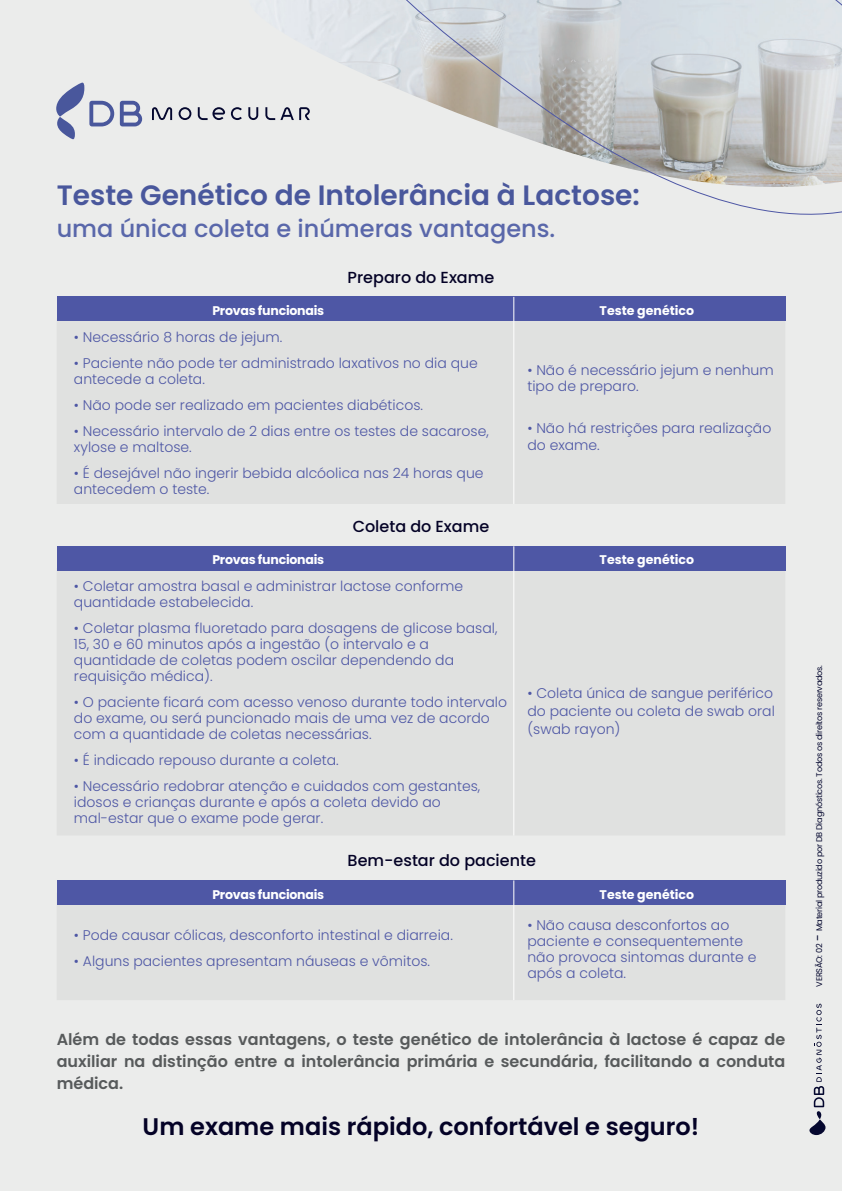
<style>
.page{position:relative;width:842px;height:1191px;background:#ebeceb}
.page>*{position:absolute;margin:0;border:0;box-sizing:border-box;transform-origin:0 0}
.t1{font:600 28px "Poppins";color:#49579c}
.t2{font:600 24px "Poppins";color:#040226}
.t3{font:500 24px "Poppins";color:#5967aa}
.t4{font:600 16px/22px "Poppins";color:#575a5b;text-align:justify}
.t5{font:500 16px "Poppins";color:#040226}
.t6{font:300 14px/16px "Poppins";color:#4e57a5}
.t7{font:700 12.6px "Poppins";letter-spacing:-.02em;color:#fff}
.t8{font:700 12.6px "Poppins";color:#fff}
.t9{font:8.2px "Poppins";letter-spacing:-.03em;color:#05082f}
.s1{font-size:12.4px}
</style>
<div class="page">
<div style="left:57px;top:321px;width:728px;height:183px;background:#e0e1e0"></div>
<svg style="left:120px;top:101px;width:22px;height:25px"></svg>
<svg style="left:179px;top:107px;width:12px;height:13px"></svg>
<svg style="left:231px;top:107px;width:11px;height:13px"></svg>
<svg style="left:152px;top:107px;width:20px;height:13px"></svg>
<svg style="left:198px;top:107px;width:27px;height:13px"></svg>
<svg style="left:56px;top:83px;width:58px;height:56px"></svg>
<div style="left:57px;top:297px;width:728px;height:24px;background:#4e57a5"></div>
<hr style="left:513px;top:297px;width:1px;height:207px;background:#fff">
<div style="left:57px;top:904px;width:728px;height:96px;background:#e0e1e0"></div>
<div style="left:57px;top:880px;width:728px;height:24px;background:#4e57a5"></div>
<hr style="left:513px;top:880px;width:1px;height:120px;background:#fff">
<div style="left:57px;top:570px;width:728px;height:265px;background:#e0e1e0"></div>
<div style="left:57px;top:546px;width:728px;height:24px;background:#4e57a5"></div>
<hr style="left:513px;top:546px;width:1px;height:289px;background:#fff">
<img style="left:249px;top:0;width:111px;height:120px">
<svg style="left:360px;top:0;width:482px;height:215px"></svg>
<svg style="left:809px;top:1003px;width:16px;height:132px"></svg>
<h1 class="t1" style="left:57px;top:179px;width:585px">Teste Genético de Intolerância à Lactose:</h1>
<h2 class="t3" style="left:57px;top:215px;width:500px">uma única coleta e inúmeras vantagens.</h2>
<p class="t5" style="left:348px;top:268px;width:148px">Preparo do Exame</p>
<p class="t7" style="left:212px;top:303px;width:113px">Provas funcionais</p>
<p class="t8" style="left:600px;top:303px;width:96px">Teste genético</p>
<p class="t6" style="left:74px;top:329px;width:210px">• Necessário 8 horas de jejum.</p>
<p class="t6" style="left:74px;top:355px;width:405px">• Paciente não pode ter administrado laxativos no dia que antecede a coleta.</p>
<p class="t6" style="left:74px;top:397px;width:351px">• Não pode ser realizado em pacientes diabéticos.</p>
<p class="t6" style="left:74px;top:423px;width:416px">• Necessário intervalo de 2 dias entre os testes de sacarose, xylose e maltose.</p>
<p class="t6" style="left:74px;top:465px;width:411px">• É desejável não ingerir bebida alcóolica nas 24 horas que antecedem o teste.</p>
<p class="t7" style="left:212px;top:552px;width:113px">Provas funcionais</p>
<p class="t5" style="left:353px;top:517px;width:138px">Coleta do Exame</p>
<p class="t6" style="left:74px;top:578px;width:391px">• Coletar amostra basal e administrar lactose conforme quantidade estabelecida.</p>
<p class="t6" style="left:74px;top:620px;width:425px">• Coletar plasma fluoretado para dosagens de glicose basal, 15, 30 e 60 minutos após a ingestão (o intervalo e a quantidade de coletas podem oscilar dependendo da requisição médica).</p>
<p class="t6" style="left:74px;top:694px;width:435px">• O paciente ficará com acesso venoso durante todo intervalo do exame, ou será puncionado mais de uma vez de acordo com a quantidade de coletas necessárias.</p>
<p class="t6" style="left:74px;top:752px;width:266px">• É indicado repouso durante a coleta.</p>
<p class="t6" style="left:74px;top:778px;width:408px">• Necessário redobrar atenção e cuidados com gestantes, idosos e crianças durante e após a coleta devido ao mal-estar que o exame pode gerar.</p>
<p class="t6" style="left:527px;top:363px;width:248px">• Não é necessário jejum e nenhum tipo de preparo.</p>
<p class="t6" style="left:527px;top:421px;width:245px">• Não há restrições para realização do exame.</p>
<p class="t8" style="left:600px;top:552px;width:96px">Teste genético</p>
<p class="t6" style="left:527px;top:684px;width:249px;line-height:18px">• Coleta única de sangue periférico do paciente ou coleta de swab oral (swab rayon)</p>
<p class="t7" style="left:212px;top:887px;width:113px">Provas funcionais</p>
<p class="t5" style="left:348px;top:851px;width:190px">Bem-estar do paciente</p>
<p class="t8" style="left:600px;top:887px;width:96px">Teste genético</p>
<p class="t6" style="left:74px;top:927px;width:380px">• Pode causar cólicas, desconforto intestinal e diarreia.</p>
<p class="t6" style="left:74px;top:953px;width:358px">• Alguns pacientes apresentam náuseas e vômitos.</p>
<p class="t6" style="left:527px;top:917px;width:230px">• Não causa desconfortos ao paciente e consequentemente não provoca sintomas durante e após a coleta.</p>
<p class="t4" style="left:57px;top:1028px;width:730px">Além de todas essas vantagens, o teste genético de intolerância à lactose é capaz de auxiliar na distinção entre a intolerância primária e secundária, facilitando a conduta médica.</p>
<h2 class="t2" style="left:143px;top:1112px;width:558px">Um exame mais rápido, confortável e seguro!</h2>
<p class="t9" style="left:814px;top:986px;width:323px;rotate:-90deg">VERSÃO: 02 <span class="s1">-</span> Material produzido por DB Diagnósticos. Todos os direitos reservados.</p>
</div>
